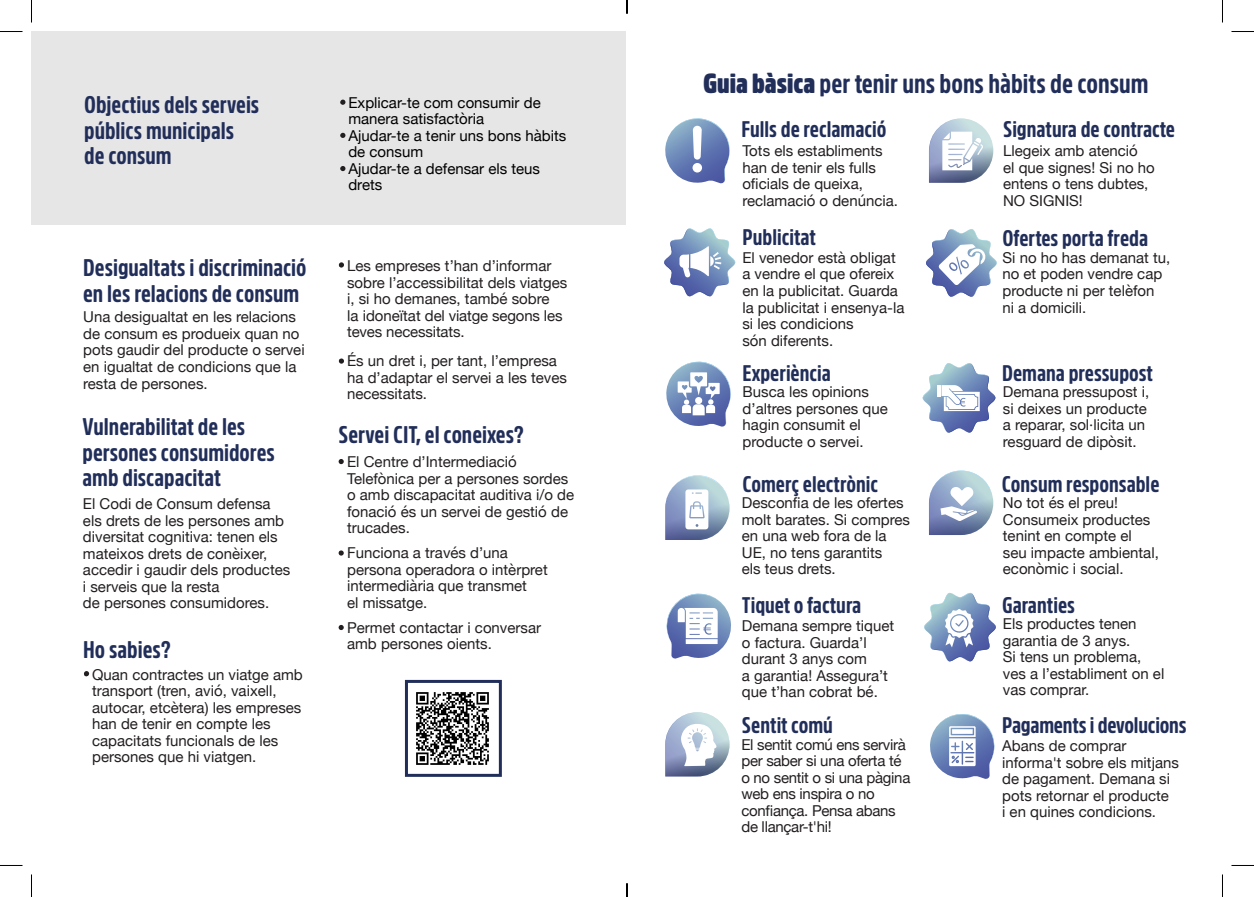
<style>
.page{position:relative;width:1254px;height:897px;background:#fff}
.page>*{position:absolute;margin:0;border:0;box-sizing:border-box;transform-origin:0 0}
.TEXT_01{font:700 27px "Amsi Pro Condensed";color:#212e59}
.TEXT_01-2{font:700 24px/25.5px "Amsi Pro Condensed";color:#212e59}
.TEXT_01-3{font:700 22.5px "Amsi Pro Condensed";color:#212e59}
.TEXT_01-4{font:15px/16.5px "Helvetica Neue";color:#231f20}
.TEXT_01-5{font:15px/16.5px "Helvetica Neue";letter-spacing:-.02em;color:#231f20}
.t1{font:15px/16.5px "Helvetica Neue";color:#000}
.s1{font-weight:900}
</style>
<div class="page">
<div style="left:32px;top:32px;width:594px;height:193px;background:#e6e6e6"></div>
<svg style="left:929px;top:470px;width:64px;height:65px"></svg>
<svg style="left:929px;top:118px;width:64px;height:65px"></svg>
<svg style="left:664px;top:228px;width:71px;height:69px"></svg>
<svg style="left:666px;top:361px;width:65px;height:65px"></svg>
<svg style="left:665px;top:475px;width:64px;height:64px"></svg>
<svg style="left:665px;top:118px;width:65px;height:65px"></svg>
<svg style="left:926px;top:229px;width:70px;height:68px"></svg>
<svg style="left:924px;top:592px;width:71px;height:70px"></svg>
<svg style="left:665px;top:712px;width:64px;height:64px"></svg>
<svg style="left:922px;top:363px;width:73px;height:70px"></svg>
<div style="left:405px;top:679px;width:97px;height:97px;border:3px solid #212e59"></div>
<svg style="left:930px;top:714px;width:65px;height:64px"></svg>
<svg style="left:84px;top:671px;width:5px;height:5px"></svg>
<svg style="left:338px;top:459px;width:6px;height:5px"></svg>
<svg style="left:339px;top:262px;width:5px;height:5px"></svg>
<svg style="left:339px;top:358px;width:5px;height:5px"></svg>
<svg style="left:340px;top:166px;width:5px;height:5px"></svg>
<svg style="left:340px;top:133px;width:5px;height:5px"></svg>
<svg style="left:340px;top:100px;width:5px;height:5px"></svg>
<svg style="left:338px;top:550px;width:6px;height:5px"></svg>
<svg style="left:338px;top:624px;width:6px;height:6px"></svg>
<svg style="left:666px;top:593px;width:65px;height:66px"></svg>
<img style="left:416px;top:692px;width:73px;height:73px">
<svg style="left:0;top:31px;width:22px;height:1px"></svg>
<svg style="left:1231px;top:31px;width:23px;height:1px"></svg>
<svg style="left:0;top:865px;width:22px;height:1px"></svg>
<svg style="left:1231px;top:865px;width:23px;height:1px"></svg>
<svg style="left:31px;top:0;width:1px;height:23px"></svg>
<svg style="left:31px;top:874px;width:1px;height:22px"></svg>
<svg style="left:1222px;top:0;width:1px;height:23px"></svg>
<svg style="left:1222px;top:874px;width:1px;height:22px"></svg>
<svg style="left:626px;top:0;width:2px;height:14px"></svg>
<svg style="left:626px;top:883px;width:2px;height:13px"></svg>
<p class="TEXT_01-2" style="left:84px;top:90px;width:177px">Objectius dels serveis públics municipals de consum</p>
<p class="TEXT_01-2" style="left:83px;top:252px;width:225px">Desigualtats i discriminació en les relacions de consum</p>
<p class="TEXT_01-4" style="left:83px;top:310px;width:223px">Una desigualtat en les relacions de consum es produeix quan no pots gaudir del producte o servei en igualtat de condicions que la resta de persones.</p>
<p class="TEXT_01-2" style="left:83px;top:411px;width:194px">Vulnerabilitat de les persones consumidores amb discapacitat</p>
<p class="TEXT_01-4" style="left:83px;top:496px;width:209px">El Codi de Consum defensa els drets de les persones amb diversitat cognitiva: tenen els mateixos drets de conèixer, accedir i gaudir dels productes i serveis que la resta<br>de persones consumidores.</p>
<p class="TEXT_01-2" style="left:83px;top:633px;width:89px">Ho sabies?</p>
<p class="TEXT_01-4" style="left:92px;top:666px;width:212px;text-indent:-9px">• Quan contractes un viatge amb transport (tren, avió, vaixell, autocar, etcètera) les empreses han de tenir en compte les capacitats funcionals de les persones que hi viatgen.</p>
<p class="t1" style="left:348px;top:95px;width:194px;text-indent:-9px">• Explicar-te com consumir de manera satisfactòria</p>
<p class="t1" style="left:348px;top:128px;width:219px;text-indent:-9px">• Ajudar-te a tenir uns bons hàbits de consum</p>
<p class="t1" style="left:348px;top:161px;width:193px;text-indent:-9px">• Ajudar-te a defensar els teus drets</p>
<p class="TEXT_01-4" style="left:347px;top:258px;width:222px;text-indent:-9px">• Les empreses t’han d’informar sobre l’accessibilitat dels viatges i, si ho demanes, també sobre<br>la idoneïtat del viatge segons les teves necessitats.</p>
<p class="TEXT_01-4" style="left:347px;top:353px;width:221px;text-indent:-9px">• És un dret i, per tant, l’empresa ha d’adaptar el servei a les teves necessitats.</p>
<p class="TEXT_01-2" style="left:338px;top:419px;width:187px">Servei CIT, el coneixes?</p>
<p class="TEXT_01-4" style="left:347px;top:454px;width:228px;text-indent:-9px">• El Centre d’Intermediació<br>Telefònica per a persones sordes o amb discapacitat auditiva i/o de fonació és un servei de gestió de trucades.</p>
<p class="TEXT_01-4" style="left:347px;top:545px;width:202px;text-indent:-9px">• Funciona a través d’una persona operadora o intèrpret intermediària que transmet<br>el missatge.</p>
<p class="TEXT_01-4" style="left:347px;top:620px;width:195px;text-indent:-9px">• Permet contactar i conversar amb persones oients.</p>
<p class="TEXT_01" style="left:703px;top:62px;width:447px"><span class="s1">Guia bàsica</span> per tenir uns bons hàbits de consum</p>
<p class="TEXT_01-3" style="left:741px;top:112px;width:146px">Fulls de reclamació</p>
<p class="TEXT_01-4" style="left:742px;top:143px;width:157px">Tots els establiments han de tenir els fulls oficials de queixa, reclamació o denúncia.</p>
<p class="TEXT_01-3" style="left:742px;top:219px;width:75px">Publicitat</p>
<p class="TEXT_01-4" style="left:742px;top:250px;width:163px">El venedor està obligat a vendre el que ofereix en la publicitat. Guarda la publicitat i ensenya-la si les condicions<br>són diferents.</p>
<p class="TEXT_01-3" style="left:742px;top:355px;width:90px">Experiència</p>
<p class="TEXT_01-4" style="left:742px;top:384px;width:147px">Busca les opinions d’altres persones que hagin consumit el producte o servei.</p>
<p class="TEXT_01-3" style="left:742px;top:466px;width:137px">Comerç electrònic</p>
<p class="TEXT_01-4" style="left:742px;top:495px;width:170px">Desconfia de les ofertes molt barates. Si compres en una web fora de la<br>UE, no tens garantits<br>els teus drets.</p>
<p class="TEXT_01-3" style="left:742px;top:587px;width:121px">Tiquet o factura</p>
<p class="TEXT_01-4" style="left:742px;top:618px;width:154px">Demana sempre tiquet o factura. Guarda’l durant 3 anys com<br>a garantia! Assegura’t que t’han cobrat bé.</p>
<p class="TEXT_01-3" style="left:742px;top:707px;width:92px">Sentit comú</p>
<p class="TEXT_01-5" style="left:741px;top:737px;width:170px">El sentit comú ens servirà per saber si una oferta té o no sentit o si una pàgina web ens inspira o no confiança. Pensa abans de llançar-t'hi!</p>
<p class="TEXT_01-3" style="left:1003px;top:112px;width:173px">Signatura de contracte</p>
<p class="TEXT_01-4" style="left:1003px;top:143px;width:153px">Llegeix amb atenció<br>el que signes! Si no ho entens o tens dubtes,<br>NO SIGNIS!</p>
<p class="TEXT_01-3" style="left:1002px;top:220px;width:147px">Ofertes porta freda</p>
<p class="TEXT_01-4" style="left:1002px;top:250px;width:169px">Si no ho has demanat tu, no et poden vendre cap producte ni per telèfon<br>ni a domicili.</p>
<p class="TEXT_01-3" style="left:1002px;top:355px;width:153px">Demana pressupost</p>
<p class="TEXT_01-4" style="left:1003px;top:384px;width:148px">Demana pressupost i, si deixes un producte a reparar, sol·licita un resguard de dipòsit.</p>
<p class="TEXT_01-3" style="left:1001px;top:466px;width:159px">Consum responsable</p>
<p class="TEXT_01-4" style="left:1003px;top:495px;width:157px">No tot és el preu!<br>Consumeix productes tenint en compte el seu impacte ambiental, econòmic i social.</p>
<p class="TEXT_01-3" style="left:1002px;top:587px;width:74px">Garanties</p>
<p class="TEXT_01-4" style="left:1003px;top:616px;width:163px">Els productes tenen garantia de 3 anys.<br>Si tens un problema, ves a l’establiment on el vas comprar.</p>
<p class="TEXT_01-3" style="left:1002px;top:707px;width:186px">Pagaments i devolucions</p>
<p class="TEXT_01-4" style="left:1002px;top:738px;width:178px">Abans de comprar informa't sobre els mitjans de pagament. Demana si pots retornar el producte<br>i en quines condicions.</p>
</div>
